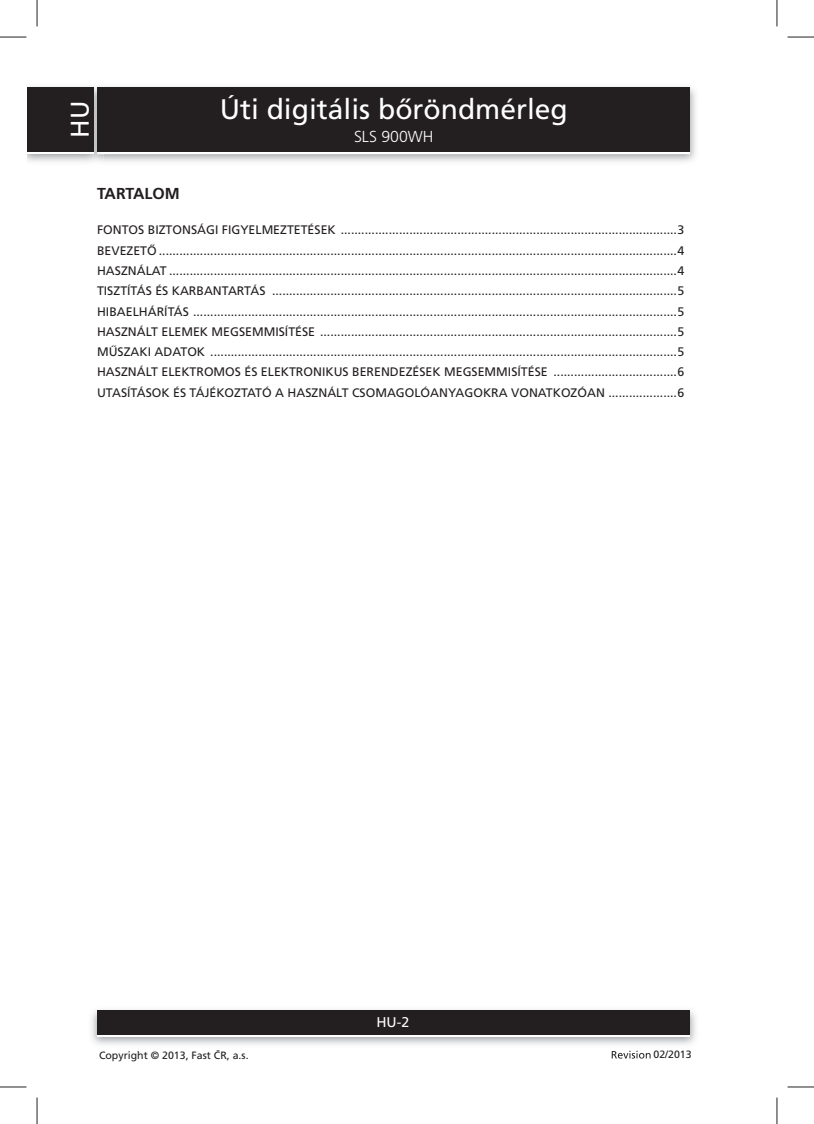
<style>
.page{position:relative;width:814px;height:1124px;background:#fff}
.page>*{position:absolute;margin:0;border:0;box-sizing:border-box;transform-origin:0 0}
.t1{font:28.25px "Frutiger CE";color:#fff}
.t2{font:25.5px "Frutiger CE";color:#fff}
.t3{font:300 15.75px "Frutiger CE";color:#fff}
.t4{font:700 15.75px "Frutiger CE";color:#231f20}
.t5{font:14px "Frutiger CE";color:#fff}
.t6{font:12.25px/20.2px "Frutiger CE";color:#231f20;text-align:justify}
.t7{font:10.5px "Frutiger CE";color:#231f20}
</style>
<div class="page">
<img style="left:27px;top:86px;width:669px;height:76px">
<div style="left:97px;top:89px;width:592px;height:65px;background:#fff"></div>
<div style="left:97px;top:87px;width:592px;height:65px;background:#231f20"></div>
<img style="left:91px;top:1010px;width:605px;height:35px">
<div style="left:97px;top:1012px;width:592px;height:24px;background:#231f20"></div>
<div style="left:97px;top:1009px;width:592px;height:25px;background:#231f20"></div>
<img style="left:87px;top:86px;width:16px;height:76px">
<img style="left:97px;top:152px;width:6px;height:2px">
<svg style="left:97px;top:87px;width:6px;height:2px"></svg>
<img style="left:97px;top:89px;width:6px;height:63px">
<div style="left:27px;top:89px;width:66px;height:65px;background:#fff"></div>
<div style="left:27px;top:87px;width:66px;height:65px;background:#231f20"></div>
<svg style="left:611px;top:1050px;width:39px;height:8px"></svg>
<svg style="left:0;top:37px;width:26px;height:1px"></svg>
<svg style="left:787px;top:37px;width:26px;height:1px"></svg>
<svg style="left:0;top:1086px;width:26px;height:1px"></svg>
<svg style="left:787px;top:1086px;width:26px;height:1px"></svg>
<svg style="left:37px;top:0;width:1px;height:26px"></svg>
<svg style="left:37px;top:1097px;width:1px;height:26px"></svg>
<svg style="left:776px;top:0;width:1px;height:26px"></svg>
<svg style="left:776px;top:1097px;width:1px;height:26px"></svg>
<h2 class="t2" style="left:70px;top:138px;width:38px;rotate:-90deg">HU</h2>
<h1 class="t1" style="left:220px;top:98px;width:349px">Úti digitális bőröndmérleg</h1>
<p class="t3" style="left:354px;top:130px;width:81px">SLS 900WH</p>
<p class="t4" style="left:97px;top:187px;width:84px">TARTALOM</p>
<p class="t6" style="left:97px;top:221px;width:588px">FONTOS BIZTONSÁGI FIGYELMEZTETÉSEK ..................................................................................................3<br>BEVEZETŐ .......................................................................................................................................................4<br>HASZNÁLAT ....................................................................................................................................................4<br>TISZTÍTÁS ÉS KARBANTARTÁS ......................................................................................................................5<br>HIBAELHÁRÍTÁS .............................................................................................................................................5<br>HASZNÁLT ELEMEK MEGSEMMISÍTÉSE ........................................................................................................5<br>MŰSZAKI ADATOK ........................................................................................................................................5<br>HASZNÁLT ELEKTROMOS ÉS ELEKTRONIKUS BERENDEZÉSEK MEGSEMMISÍTÉSE ....................................6<br>UTASÍTÁSOK ÉS TÁJÉKOZTATÓ A HASZNÁLT CSOMAGOLÓANYAGOKRA VONATKOZÓAN ....................6</p>
<p class="t5" style="left:376px;top:1016px;width:34px">HU-2</p>
<p class="t7" style="left:99px;top:1050px;width:151px">Copyright © 2013, Fast ČR, a.s.</p>
<p class="t7" style="left:653px;top:1050px;width:40px">02/2013</p>
</div>
